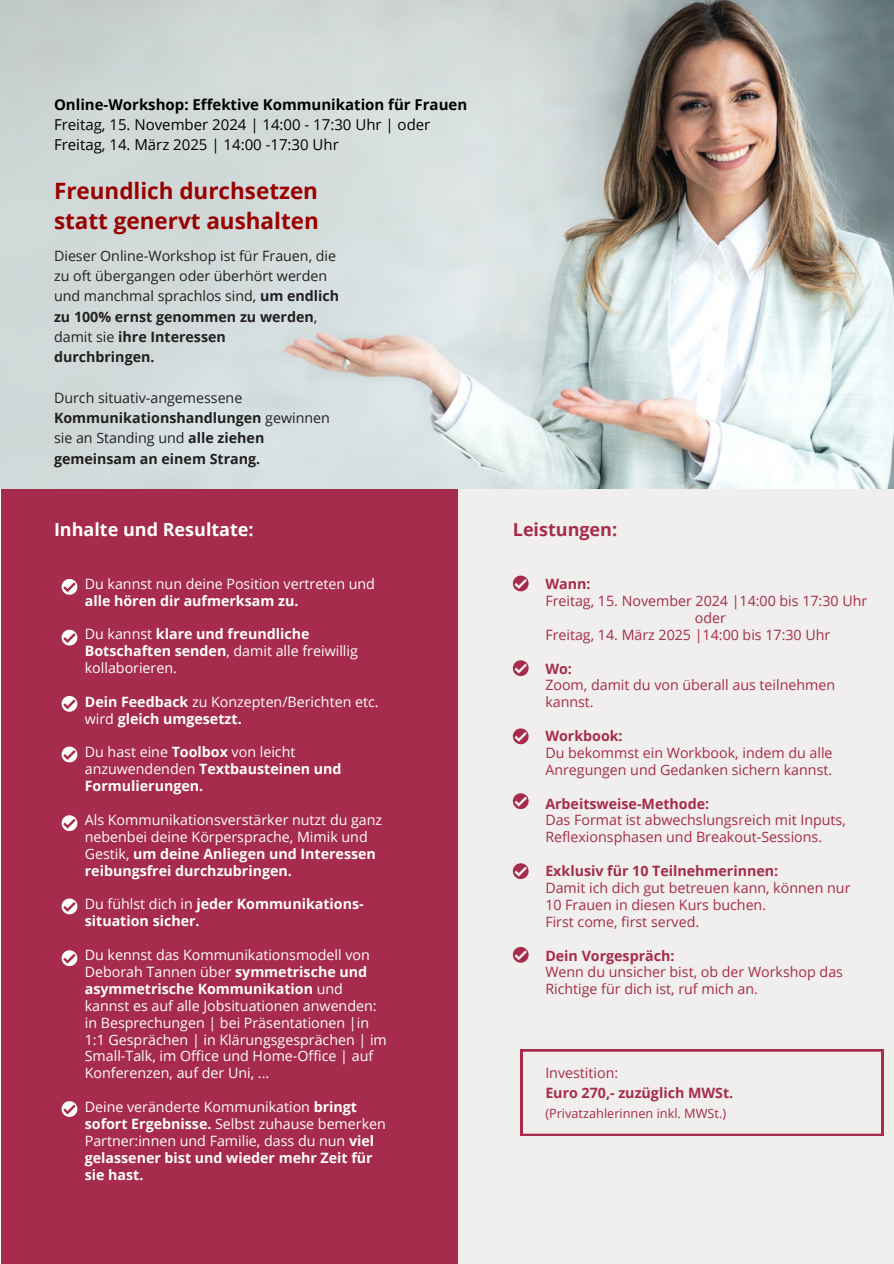
<style>
.page{position:relative;width:894px;height:1264px;background:#fff}
.page>*{position:absolute;margin:0;border:0;box-sizing:border-box;transform-origin:0 0}
.t1{font:700 22.5px/30.3px "Open Sans";color:#900}
.t2{font:700 18px "Open Sans";color:#fff}
.t3{font:700 18px "Open Sans";color:#a62b4d}
.t4{font:15px/20.2px "Open Sans";color:#000}
.t5{font:14.25px/16.8px "Open Sans";color:#fff}
.t6{font:14.25px/16.8px "Open Sans";color:#a62b4d}
.t7{font:14.25px/20.2px "Open Sans";color:#231f20}
.t8{font:700 14.25px/16.8px "Open Sans";color:#fff}
.t9{font:700 14.25px/20.2px "Open Sans";color:#231f20}
.t10{font:700 14.25px "Open Sans";color:#a62b4d}
.t11{font:12.75px "Open Sans";color:#a62b4d}
.s1{font-weight:700}
.s2{font-weight:400}
</style>
<div class="page">
<div style="left:1px;top:476px;width:458px;height:787px;background:#a62b4d"></div>
<div style="left:458px;top:488px;width:435px;height:775px;background:#f0efee"></div>
<img style="left:0;top:0;width:893px;height:488px">
<svg style="left:520px;top:1049px;width:363px;height:86px"></svg>
<svg style="left:512px;top:575px;width:16px;height:16px"></svg>
<svg style="left:512px;top:660px;width:16px;height:16px"></svg>
<svg style="left:512px;top:728px;width:16px;height:16px"></svg>
<svg style="left:512px;top:793px;width:16px;height:16px"></svg>
<svg style="left:512px;top:863px;width:16px;height:16px"></svg>
<svg style="left:512px;top:947px;width:16px;height:15px"></svg>
<svg style="left:62px;top:579px;width:15px;height:15px"></svg>
<svg style="left:62px;top:629px;width:15px;height:16px"></svg>
<svg style="left:62px;top:696px;width:15px;height:15px"></svg>
<svg style="left:62px;top:746px;width:15px;height:16px"></svg>
<svg style="left:62px;top:815px;width:15px;height:16px"></svg>
<svg style="left:62px;top:898px;width:15px;height:16px"></svg>
<svg style="left:62px;top:950px;width:15px;height:16px"></svg>
<svg style="left:62px;top:1101px;width:15px;height:15px"></svg>
<p class="t4" style="left:54px;top:94px;width:414px"><span class="s1">Online-Workshop: Effektive Kommunikation für Frauen<br></span>Freitag, 15. November 2024 | 14:00 - 17:30 Uhr | oder<br>Freitag, 14. März 2025 | 14:00 -17:30 Uhr</p>
<h3 class="t1" style="left:54px;top:175px;width:266px">Freundlich durchsetzen statt genervt aushalten</h3>
<h3 class="t7" style="left:54px;top:245px;width:286px">Dieser Online-Workshop ist für Frauen, die zu oft übergangen oder überhört werden und manchmal sprachlos sind, <span class="s1">um endlich zu 100% ernst genommen zu werden</span>, damit sie <span class="s1">ihre Interessen<br>durchbringen.</span></h3>
<h2 class="t9" style="left:54px;top:387px;width:277px"><span class="s2">Durch situativ-angemessene<br></span>Kommunikationshandlungen <span class="s2">gewinnen sie an Standing und</span> alle ziehen gemeinsam an einem Strang.</h2>
<h1 class="t2" style="left:54px;top:516px;width:201px">Inhalte und Resultate:</h1>
<h3 class="t3" style="left:512px;top:516px;width:106px">Leistungen:</h3>
<h3 class="t5" style="left:85px;top:574px;width:291px">Du kannst nun deine Position vertreten und <span class="s1">alle hören dir aufmerksam zu.</span></h3>
<h3 class="t5" style="left:85px;top:625px;width:274px">Du kannst <span class="s1">klare und freundliche<br>Botschaften senden</span>, damit alle freiwillig kollaborieren.</h3>
<h3 class="t5" style="left:85px;top:693px;width:295px"><span class="s1">Dein Feedback</span> zu Konzepten/Berichten etc. wird <span class="s1">gleich umgesetzt.</span></h3>
<h3 class="t8" style="left:85px;top:743px;width:258px"><span class="s2">Du hast eine</span> Toolbox <span class="s2">von leicht anzuwendenden</span> Textbausteinen und<br>Formulierungen.</h3>
<h3 class="t5" style="left:85px;top:811px;width:299px">Als Kommunikationsverstärker nutzt du ganz nebenbei deine Körpersprache, Mimik und Gestik, <span class="s1">um deine Anliegen und Interessen reibungsfrei durchzubringen.</span></h3>
<h3 class="t8" style="left:85px;top:895px;width:280px"><span class="s2">Du fühlst dich in</span> jeder Kommunikations&shy;situation sicher.</h3>
<h3 class="t5" style="left:85px;top:946px;width:303px">Du kennst das Kommunikationsmodell von Deborah Tannen über <span class="s1">symmetrische und asymmetrische Kommunikation</span> und kannst es auf alle Jobsituationen anwenden: in Besprechungen | bei Präsentationen |in 1:1 Gesprächen | in Klärungsgesprächen | im Small-Talk, im Office und Home-Office | auf Konferenzen, auf der Uni, ...</h3>
<h2 class="t5" style="left:85px;top:1098px;width:302px">Deine veränderte Kommunikation <span class="s1">bringt sofort Ergebnisse.</span> Selbst zuhause bemerken Partner:innen und Familie, dass du nun <span class="s1">viel gelassener bist und wieder mehr Zeit für sie hast.</span></h2>
<p class="t10" style="left:545px;top:574px;width:47px">Wann:</p>
<p class="t6" style="left:545px;top:592px;width:323px">Freitag, 15. November 2024 |14:00 bis 17:30 Uhr</p>
<p class="t6" style="left:694px;top:609px;width:33px">oder</p>
<p class="t6" style="left:545px;top:626px;width:286px">Freitag, 14. März 2025 |14:00 bis 17:30 Uhr</p>
<p class="t6" style="left:545px;top:659px;width:291px"><span class="s1">Wo:<br></span>Zoom, damit du von überall aus teilnehmen kannst.</p>
<p class="t6" style="left:545px;top:727px;width:289px"><span class="s1">Workbook:<br></span>Du bekommst ein Workbook, indem du alle<br>Anregungen und Gedanken sichern kannst.</p>
<p class="t6" style="left:545px;top:794px;width:302px"><span class="s1">Arbeitsweise-Methode:<br></span>Das Format ist abwechslungsreich mit Inputs,<br>Reflexionsphasen und Breakout-Sessions.</p>
<p class="t6" style="left:545px;top:862px;width:306px"><span class="s1">Exklusiv für 10 Teilnehmerinnen:<br></span>Damit ich dich gut betreuen kann, können nur 10 Frauen in diesen Kurs buchen.<br>First come, first served.</p>
<h3 class="t6" style="left:545px;top:946px;width:299px"><span class="s1">Dein Vorgespräch:<br></span>Wenn du unsicher bist, ob der Workshop das<br>Richtige für dich ist, ruf mich an.</h3>
<p class="t6" style="left:545px;top:1064px;width:74px">Investition:</p>
<p class="t10" style="left:545px;top:1083px;width:189px">Euro 270,- zuzüglich MWSt.</p>
<p class="t11" style="left:545px;top:1103px;width:182px">(Privatzahlerinnen inkl. MWSt.)</p>
</div>
